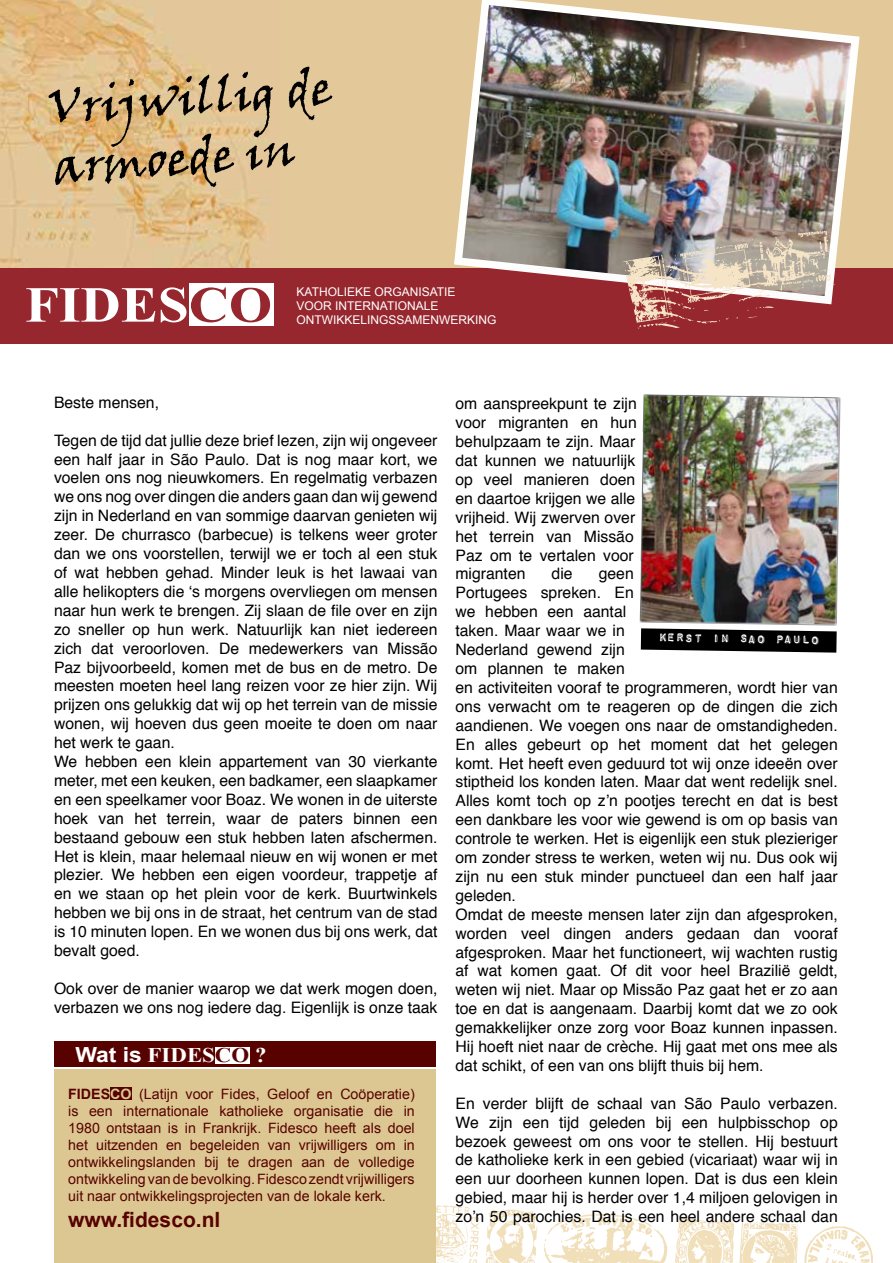
<style>
.page{position:relative;width:893px;height:1263px;background:#fff}
.page>*{position:absolute;margin:0;border:0;box-sizing:border-box;transform-origin:0 0}
.t1{font:700 50.55px "Times New Roman";color:#fff;scale:1.1 1}
.t2{font:49.5px/59.6px "Viner Hand ITC";color:#000}
.t3{font:700 21px "Arial";color:#580200}
.t4{font:700 20.85px "Times New Roman";color:#fff;scale:1.1 1}
.t5{font:15.75px/18.9px "Helvetica";color:#000}
.t6{font:14.25px/17.1px "Arial";color:#580200;text-align:justify}
.t7{font:12px/14.4px "Arial";color:#fff}
.t8{font:800 12px "Chromosome";color:#fff}
.s1{color:#97272e}
.s2{font-family:"Arial"}
.s3{color:#580200}
.s4{font-weight:700}
.s5{font-weight:700;color:#dcc792}
</style>
<div class="page">
<svg style="left:435px;top:1198px;width:103px;height:65px"></svg>
<svg style="left:544px;top:1214px;width:123px;height:49px"></svg>
<svg style="left:675px;top:1218px;width:123px;height:45px"></svg>
<svg style="left:804px;top:1226px;width:69px;height:37px"></svg>
<div style="left:54px;top:1041px;width:381px;height:26px;background:#580200"></div>
<div style="left:215px;top:1047px;width:35px;height:17px;background:#fff"></div>
<div style="left:0;top:0;width:893px;height:316px;background:#e3c89a"></div>
<img style="left:0;top:0;width:280px;height:269px">
<div style="left:0;top:269px;width:893px;height:75px;background:#97272e"></div>
<div style="left:189px;top:284px;width:84px;height:42px;background:#fff"></div>
<img style="left:452px;top:0;width:409px;height:283px">
<svg style="left:623px;top:230px;width:212px;height:99px"></svg>
<img style="left:640px;top:394px;width:200px;height:231px">
<svg style="left:641px;top:628px;width:196px;height:25px;background:#272727"></svg>
<div style="left:54px;top:1070px;width:381px;height:193px;background:#dcc792"></div>
<div style="left:110px;top:1088px;width:22px;height:12px;background:#580200"></div>
<h2 class="t2" style="left:46px;top:75px;width:286px;rotate:-4deg">Vrijwillig de armoede in</h2>
<h1 class="t1" style="left:25px;top:270px;width:226px">FIDES<span class="s1">CO</span></h1>
<p class="t7" style="left:297px;top:284px;width:160px">katholieke organisatie voor internationale</p>
<p class="t7" style="left:297px;top:313px;width:202px">ontwikkelingssamenwerking</p>
<p class="t5" style="left:54px;top:393px;width:107px">Beste mensen,</p>
<p class="t5" style="left:54px;top:431px;width:385px">Tegen de tijd dat jullie deze brief lezen, zijn wij ongeveer een half jaar in São Paulo. Dat is nog maar kort, we voelen ons nog nieuwkomers. En regelmatig verbazen we ons nog over dingen die anders gaan dan wij gewend zijn in Nederland en van sommige daarvan genieten wij zeer. De churrasco (barbecue) is telkens weer groter dan we ons voorstellen, terwijl we er toch al een stuk of wat hebben gehad. Minder leuk is het lawaai van alle helikopters die ‘s morgens overvliegen om mensen naar hun werk te brengen. Zij slaan de file over en zijn zo sneller op hun werk. Natuurlijk kan niet iedereen zich dat veroorloven. De medewerkers van Missão Paz bijvoorbeeld, komen met de bus en de metro. De meesten moeten heel lang reizen voor ze hier zijn. Wij prijzen ons gelukkig dat wij op het terrein van de missie wonen, wij hoeven dus geen moeite te doen om naar het werk te gaan.<br>We hebben een klein appartement van 30 vierkante meter, met een keuken, een badkamer, een slaapkamer en een speelkamer voor Boaz. We wonen in de uiterste hoek van het terrein, waar de paters binnen een bestaand gebouw een stuk hebben laten afschermen.<br>Het is klein, maar helemaal nieuw en wij wonen er met plezier. We hebben een eigen voordeur, trappetje af en we staan op het plein voor de kerk. Buurtwinkels hebben we bij ons in de straat, het centrum van de stad is 10 minuten lopen. En we wonen dus bij ons werk, dat bevalt goed.</p>
<p class="t5" style="left:54px;top:979px;width:385px">Ook over de manier waarop we dat werk mogen doen, verbazen we ons nog iedere dag. Eigenlijk is onze taak</p>
<h3 class="t4" style="left:75px;top:1040px;width:175px"><span class="s2">Wat is</span> FIDES<span class="s3">CO</span> ?</h3>
<p class="t6" style="left:68px;top:1085px;width:348px"><span class="s4">FIDES</span><span class="s5">CO</span> (Latijn voor Fides, Geloof en Coöperatie) is een internationale katholieke organisatie die in 1980 ontstaan is in Frankrijk. Fidesco heeft als doel het uitzenden en begeleiden van vrijwilligers om in ontwikkelingslanden bij te dragen aan de volledige ontwikkeling van de bevolking. Fidesco zendt vrijwilligers uit naar ontwikkelingsprojecten van de lokale kerk.</p>
<h3 class="t3" style="left:68px;top:1205px;width:154px">www.fidesco.nl</h3>
<p class="t5" style="left:455px;top:395px;width:183px">om aanspreekpunt te zijn voor migranten en hun behulpzaam te zijn. Maar dat kunnen we natuurlijk op veel manieren doen en daartoe krijgen we alle vrijheid. Wij zwerven over het terrein van Missão<br>Paz om te vertalen voor migranten</p>
<p class="t5" style="left:552px;top:565px;width:23px">die</p>
<p class="t5" style="left:455px;top:565px;width:384px;text-indent:143px">geen<br>Portugees spreken. En<br>we hebben een aantal<br>taken. Maar waar we in<br>Nederland gewend zijn<br>om plannen te maken<br>en activiteiten vooraf te programmeren, wordt hier van ons verwacht om te reageren op de dingen die zich aandienen. We voegen ons naar de omstandigheden.<br>En alles gebeurt op het moment dat het gelegen komt. Het heeft even geduurd tot wij onze ideeën over stiptheid los konden laten. Maar dat went redelijk snel.<br>Alles komt toch op z’n pootjes terecht en dat is best een dankbare les voor wie gewend is om op basis van controle te werken. Het is eigenlijk een stuk plezieriger om zonder stress te werken, weten wij nu. Dus ook wij zijn nu een stuk minder punctueel dan een half jaar geleden.<br>Omdat de meeste mensen later zijn dan afgesproken, worden veel dingen anders gedaan dan vooraf afgesproken. Maar het functioneert, wij wachten rustig af wat komen gaat. Of dit voor heel Brazilië geldt, weten wij niet. Maar op Missão Paz gaat het er zo aan toe en dat is aangenaam. Daarbij komt dat we zo ook gemakkelijker onze zorg voor Boaz kunnen inpassen.<br>Hij hoeft niet naar de crèche. Hij gaat met ons mee als dat schikt, of een van ons blijft thuis bij hem.</p>
<p class="t5" style="left:455px;top:1094px;width:384px;text-align:justify">En verder blijft de schaal van São Paulo verbazen.<br>We zijn een tijd geleden bij een hulpbisschop op bezoek geweest om ons voor te stellen. Hij bestuurt de katholieke kerk in een gebied (vicariaat) waar wij in een uur doorheen kunnen lopen. Dat is dus een klein gebied, maar hij is herder over 1,4 miljoen gelovigen in zo’n 50 parochies. Dat is een heel andere schaal dan</p>
<p class="t8" style="left:658px;top:628px;width:163px;rotate:1deg">Kerst in Sao Paulo</p>
</div>
